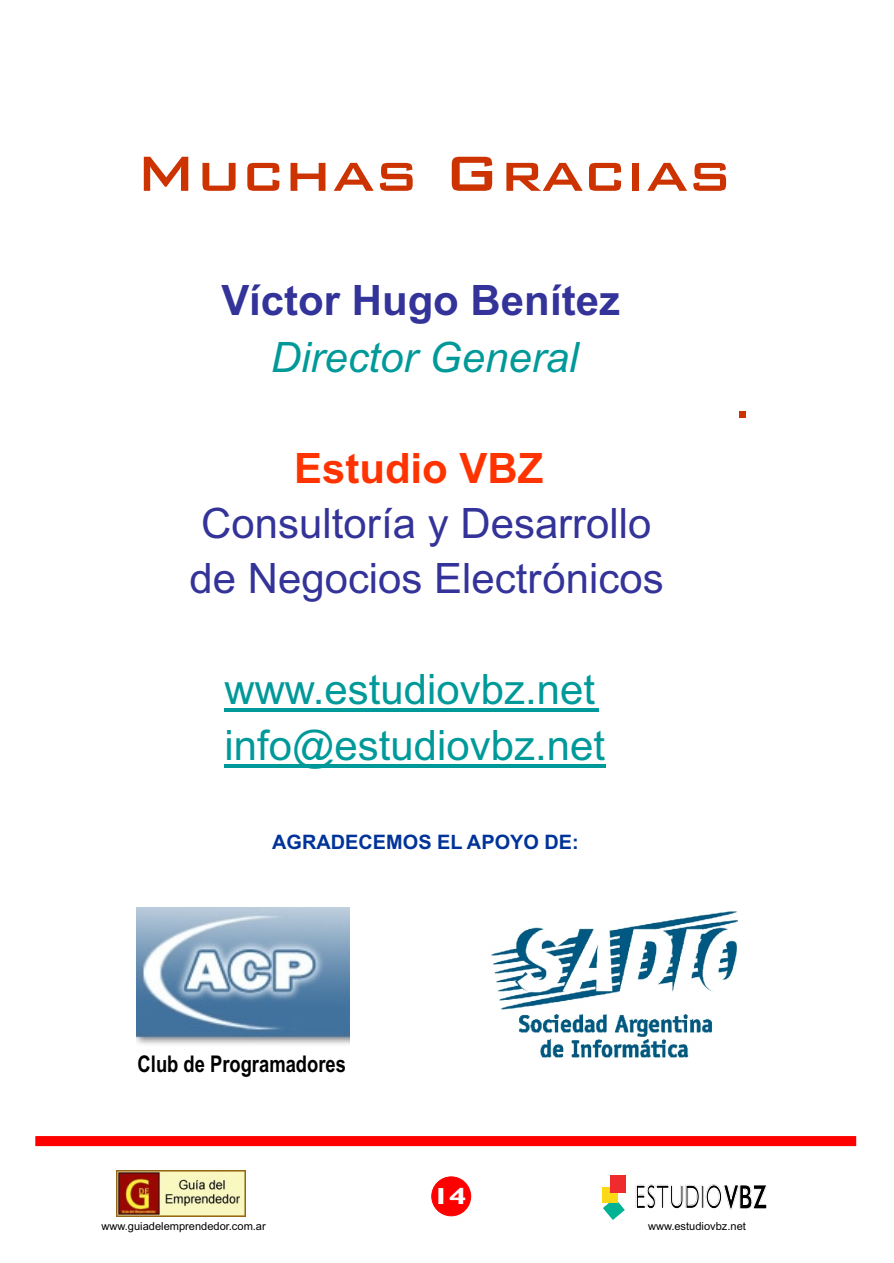
<style>
.page{position:relative;width:894px;height:1263px;background:#fff}
.page>*{position:absolute;margin:0;border:0;box-sizing:border-box;transform-origin:0 0}
.t1{font:66px "Bank Gothic Md BT";color:#c30}
.t2{font:66px "Arial";color:#c30}
.t3{font:42px/55.5px "Arial";color:#339}
.t4{font:42px/55.5px "Arial";color:#099}
.t5{font:700 42px "Arial";color:#339}
.t6{font:italic 42px "Arial";color:#099}
.t7{font:700 42px "Arial";color:#f30}
.t8{font:33.75px "Humanst 521 BT";color:#000;scale:.63 1}
.t9{font:700 23.4px "Humanst 521 BT";color:#fff;scale:1.34 1}
.t10{font:700 23.1px "Arial";color:#000;scale:.8 1}
.t11{font:700 19.95px "Arial";color:#039}
.t12{font:11.1px "Arial";color:#000}
.s1{font-weight:700;font-size:35.1px}
</style>
<div class="page">
<img style="left:116px;top:1171px;width:130px;height:46px">
<svg style="left:603px;top:1202px;width:22px;height:18px"></svg>
<div style="left:602px;top:1188px;width:16px;height:15px;background:#fcd917"></div>
<div style="left:610px;top:1175px;width:16px;height:18px;background:#f02b2e"></div>
<hr style="left:224px;top:709px;width:375px;height:3px;background:#099">
<hr style="left:224px;top:764px;width:382px;height:3px;background:#099">
<div style="left:432px;top:1177px;width:39px;height:39px;background:#f00;border:1px solid #f00;border-radius:50%"></div>
<div style="left:36px;top:1137px;width:820px;height:9px;background:#f00"></div>
<img style="left:491px;top:912px;width:247px;height:146px">
<img style="left:136px;top:908px;width:213px;height:137px">
<h1 class="t1" style="left:135px;top:141px;width:598px">Muchas Gracias</h1>
<h2 class="t5" style="left:221px;top:284px;width:400px">Víctor Hugo Benítez</h2>
<h2 class="t6" style="left:271px;top:341px;width:309px">Director General</h2>
<h2 class="t7" style="left:294px;top:452px;width:251px">Estudio VBZ</h2>
<h2 class="t3" style="left:189px;top:499px;width:476px">Consultoría y Desarrollo de Negocios Electrónicos</h2>
<h2 class="t4" style="left:224px;top:666px;width:382px">www.estudiovbz.net info@estudiovbz.net</h2>
<h3 class="t11" style="left:272px;top:835px;width:308px">AGRADECEMOS EL APOYO DE:</h3>
<h1 class="t2" style="left:733px;top:370px;width:20px">.</h1>
<h3 class="t10" style="left:138px;top:1055px;width:262px">Club de Programadores</h3>
<h3 class="t9" style="left:433px;top:1186px;width:27px">14</h3>
<h3 class="t8" style="left:635px;top:1183px;width:212px">ESTUDIO<span class="s1">VBZ</span></h3>
<p class="t12" style="left:101px;top:1222px;width:166px">www.guiadelemprendedor.com.ar</p>
<p class="t12" style="left:648px;top:1222px;width:99px">www.estudiovbz.net</p>
</div>
